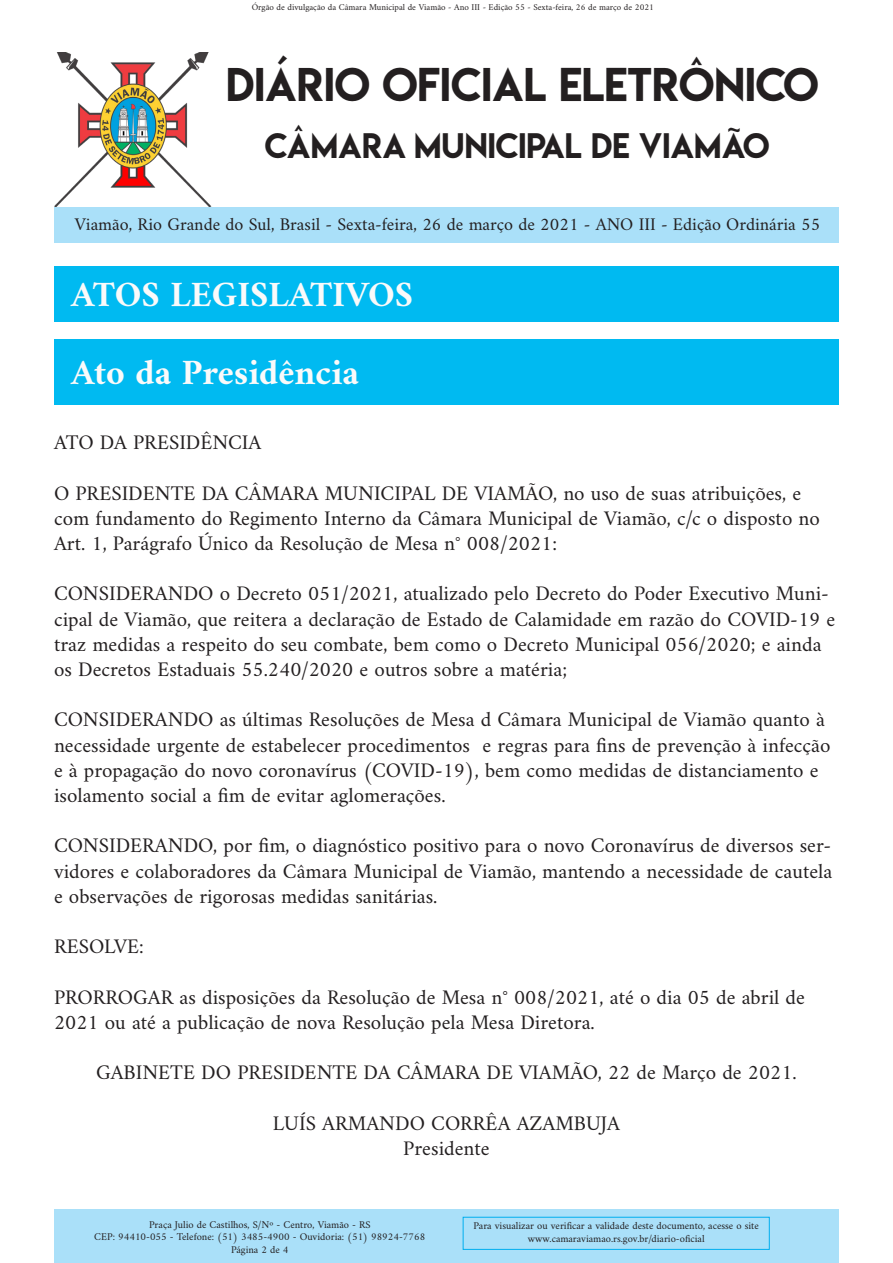
<style>
.page{position:relative;width:893px;height:1263px;background:#fff}
.page>*{position:absolute;margin:0;border:0;box-sizing:border-box;transform-origin:0 0}
.t1{font:42px "Lemon Milk";color:#231f20}
.t2{font:700 36px "Amiri";color:#fafafa}
.t3{font:31.5px "Lemon Milk";color:#231f20}
.t4{font:21px/25.2px "Amiri";color:#231f20}
.t5{font:18px "Amiri";color:#231f20}
.t6{font:10.5px "Amiri";color:#231f20}
.t7{font:9px "Amiri";color:#231f20}
</style>
<div class="page">
<img style="left:54px;top:53px;width:157px;height:153px">
<div style="left:54px;top:207px;width:785px;height:36px;background:#aae0f9"></div>
<div style="left:54px;top:1209px;width:784px;height:53px;background:#aae0f9"></div>
<div style="left:463px;top:1217px;width:307px;height:33px;border:1px solid #00aeef"></div>
<div style="left:54px;top:266px;width:785px;height:56px;background:#00baf1"></div>
<div style="left:54px;top:339px;width:785px;height:65px;background:#00baf1"></div>
<p class="t7" style="left:252px;top:2px;width:404px">Órgão de divulgação da Câmara Municipal de Viamão - Ano III - Edição 55 - Sexta-feira, 26 de março de 2021</p>
<p class="t1" style="left:226px;top:55px;width:594px">DIÁRIO OFICIAL ELETRÔNICO</p>
<p class="t3" style="left:265px;top:123px;width:506px">CÂMARA MUNICIPAL DE VIAMÃO</p>
<p class="t5" style="left:75px;top:213px;width:747px">Viamão, Rio Grande do Sul, Brasil - Sexta-feira, 26 de março de 2021 - ANO III - Edição Ordinária 55</p>
<p class="t2" style="left:71px;top:273px;width:343px">ATOS LEGISLATIVOS</p>
<p class="t2" style="left:71px;top:350px;width:289px">Ato da Presidência</p>
<p class="t4" style="left:54px;top:429px;width:209px">ATO DA PRESIDÊNCIA</p>
<p class="t4" style="left:54px;top:480px;width:767px">O PRESIDENTE DA CÂMARA MUNICIPAL DE VIAMÃO, no uso de suas atribuições, e com fundamento do Regimento Interno da Câmara Municipal de Viamão, c/c o disposto no<br>Art. 1, Parágrafo Único da Resolução de Mesa n° 008/2021:</p>
<p class="t4" style="left:54px;top:580px;width:783px">CONSIDERANDO o Decreto 051/2021, atualizado pelo Decreto do Poder Executivo Muni&shy;cipal de Viamão, que reitera a declaração de Estado de Calamidade em razão do COVID-19 e traz medidas a respeito do seu combate, bem como o Decreto Municipal 056/2020; e ainda os Decretos Estaduais 55.240/2020 e outros sobre a matéria;</p>
<p class="t4" style="left:54px;top:706px;width:778px">CONSIDERANDO as últimas Resoluções de Mesa d Câmara Municipal de Viamão quanto à necessidade urgente de estabelecer procedimentos e regras para fins de prevenção à infecção e à propagação do novo coronavírus (COVID-19), bem como medidas de distanciamento e isolamento social a fim de evitar aglomerações.</p>
<p class="t4" style="left:54px;top:832px;width:780px;text-align:justify">CONSIDERANDO, por fim, o diagnóstico positivo para o novo Coronavírus de diversos ser&shy;vidores e colaboradores da Câmara Municipal de Viamão, mantendo a necessidade de cautela e observações de rigorosas medidas sanitárias.</p>
<p class="t4" style="left:54px;top:933px;width:91px">RESOLVE:</p>
<p class="t4" style="left:54px;top:984px;width:752px">PRORROGAR as disposições da Resolução de Mesa n° 008/2021, até o dia 05 de abril de<br>2021 ou até a publicação de nova Resolução pela Mesa Diretora.</p>
<p class="t4" style="left:96px;top:1059px;width:702px">GABINETE DO PRESIDENTE DA CÂMARA DE VIAMÃO, 22 de Março de 2021.</p>
<p class="t4" style="left:273px;top:1110px;width:349px">LUÍS ARMANDO CORRÊA AZAMBUJA</p>
<p class="t4" style="left:403px;top:1135px;width:88px">Presidente</p>
<p class="t6" style="left:149px;top:1218px;width:223px">Praça Julio de Castilhos, S/Nº - Centro, Viamão - RS</p>
<p class="t6" style="left:94px;top:1230px;width:332px">CEP: 94410-055 - Telefone: (51) 3485-4900 - Ouvidoria: (51) 98924-7768</p>
<p class="t6" style="left:231px;top:1243px;width:59px">Página 2 de 4</p>
<p class="t6" style="left:473px;top:1219px;width:287px">Para visualizar ou verificar a validade deste documento, acesse o site</p>
<p class="t6" style="left:528px;top:1232px;width:178px">www.camaraviamao.rs.gov.br/diario-oficial</p>
</div>
